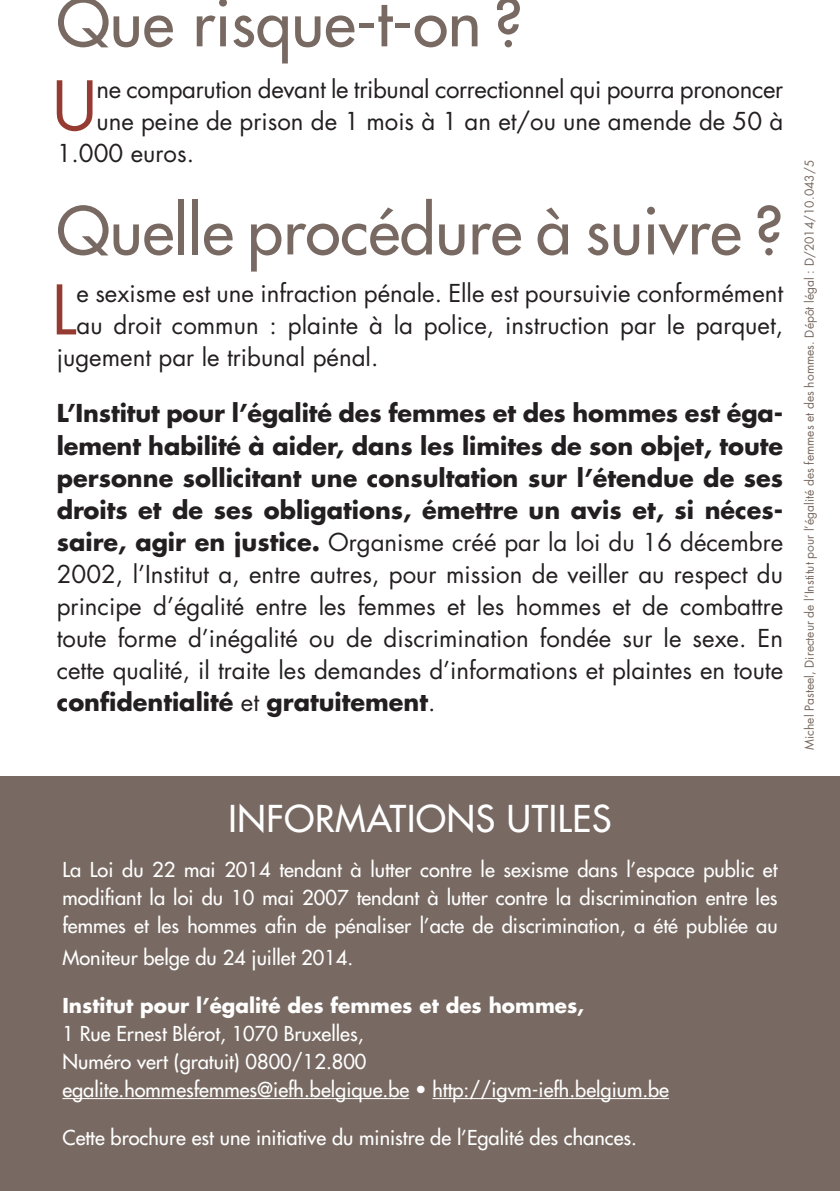
<style>
.page{position:relative;width:840px;height:1191px;background:#fff}
.page>*{position:absolute;margin:0;border:0;box-sizing:border-box;transform-origin:0 0}
.t1{font:66.4px "Futura";color:#953b31}
.t2{font:64px "Futura";color:#786a62}
.t3{font:36px "Futura";letter-spacing:.02em;color:#fff}
.t4{font:24px/32px "Futura";color:#231f20;text-align:justify}
.t5{font:20px/28px "Futura";color:#fff;text-align:justify}
.t6{font:700 20px "Futura";color:#fff}
.t7{font:12px "Futura";color:#786a62}
.s1{font-weight:700}
</style>
<div class="page">
<div style="left:0;top:777px;width:839px;height:414px;background:#786a62"></div>
<hr style="left:62px;top:1098px;width:347px;height:1px;background:#fff">
<hr style="left:432px;top:1098px;width:236px;height:1px;background:#fff">
<p class="t2" style="left:57px;top:-17px;width:467px">Que risque-t-on ?</p>
<p class="t1" style="left:52px;top:64px;width:47px">U</p>
<p class="t4" style="left:96px;top:74px;width:688px">ne comparution devant le tribunal correctionnel qui pourra prononcer</p>
<p class="t4" style="left:96px;top:106px;width:688px">une peine de prison de 1 mois à 1 an et/ou une amende de 50 à</p>
<p class="t4" style="left:57px;top:138px;width:139px">1.000 euros.</p>
<p class="t2" style="left:57px;top:191px;width:727px">Quelle procédure à suivre ?</p>
<p class="t1" style="left:52px;top:268px;width:26px">L</p>
<p class="t4" style="left:77px;top:278px;width:707px">e sexisme est une infraction pénale. Elle est poursuivie conformément</p>
<p class="t4" style="left:77px;top:310px;width:707px">au droit commun : plainte à la police, instruction par le parquet,</p>
<p class="t4" style="left:57px;top:342px;width:323px">jugement par le tribunal pénal.</p>
<p class="t4" style="left:57px;top:398px;width:727px"><span class="s1">L’Institut pour l’égalité des femmes et des hommes est éga&shy;lement habilité à aider, dans les limites de son objet, toute personne sollicitant une consultation sur l’étendue de ses droits et de ses obligations, émettre un avis et, si néces&shy;saire, agir en justice.</span> Organisme créé par la loi du 16 décembre 2002, l’Institut a, entre autres, pour mission de veiller au respect du principe d’égalité entre les femmes et les hommes et de combattre toute forme d’inégalité ou de discrimination fondée sur le sexe. En cette qualité, il traite les demandes d’informations et plaintes en toute <span class="s1">confidentialité</span> et <span class="s1">gratuitement</span>.</p>
<p class="t7" style="left:801px;top:749px;width:591px;rotate:-90deg">Michel Pasteel, Directeur de l’Institut pour l’égalité des femmes et des hommes. Dépôt légal : D/2014/10.043/5</p>
<p class="t3" style="left:228px;top:796px;width:384px">INFORMATIONS UTILES</p>
<p class="t5" style="left:62px;top:855px;width:716px">La Loi du 22 mai 2014 tendant à lutter contre le sexisme dans l’espace public et modifiant la loi du 10 mai 2007 tendant à lutter contre la discrimination entre les femmes et les hommes afin de pénaliser l’acte de discrimination, a été publiée au</p>
<p class="t5" style="left:62px;top:943px;width:292px">Moniteur belge du 24 juillet 2014.</p>
<p class="t6" style="left:62px;top:991px;width:523px">Institut pour l’égalité des femmes et des hommes,</p>
<p class="t5" style="left:62px;top:1019px;width:302px">1 Rue Ernest Blérot, 1070 Bruxelles,</p>
<p class="t5" style="left:62px;top:1047px;width:305px">Numéro vert (gratuit) 0800/12.800</p>
<p class="t5" style="left:62px;top:1075px;width:607px">egalite.hommesfemmes@iefh.belgique.be • http://igvm-iefh.belgium.be</p>
<p class="t5" style="left:62px;top:1123px;width:575px">Cette brochure est une initiative du ministre de l’Egalité des chances.</p>
</div>
